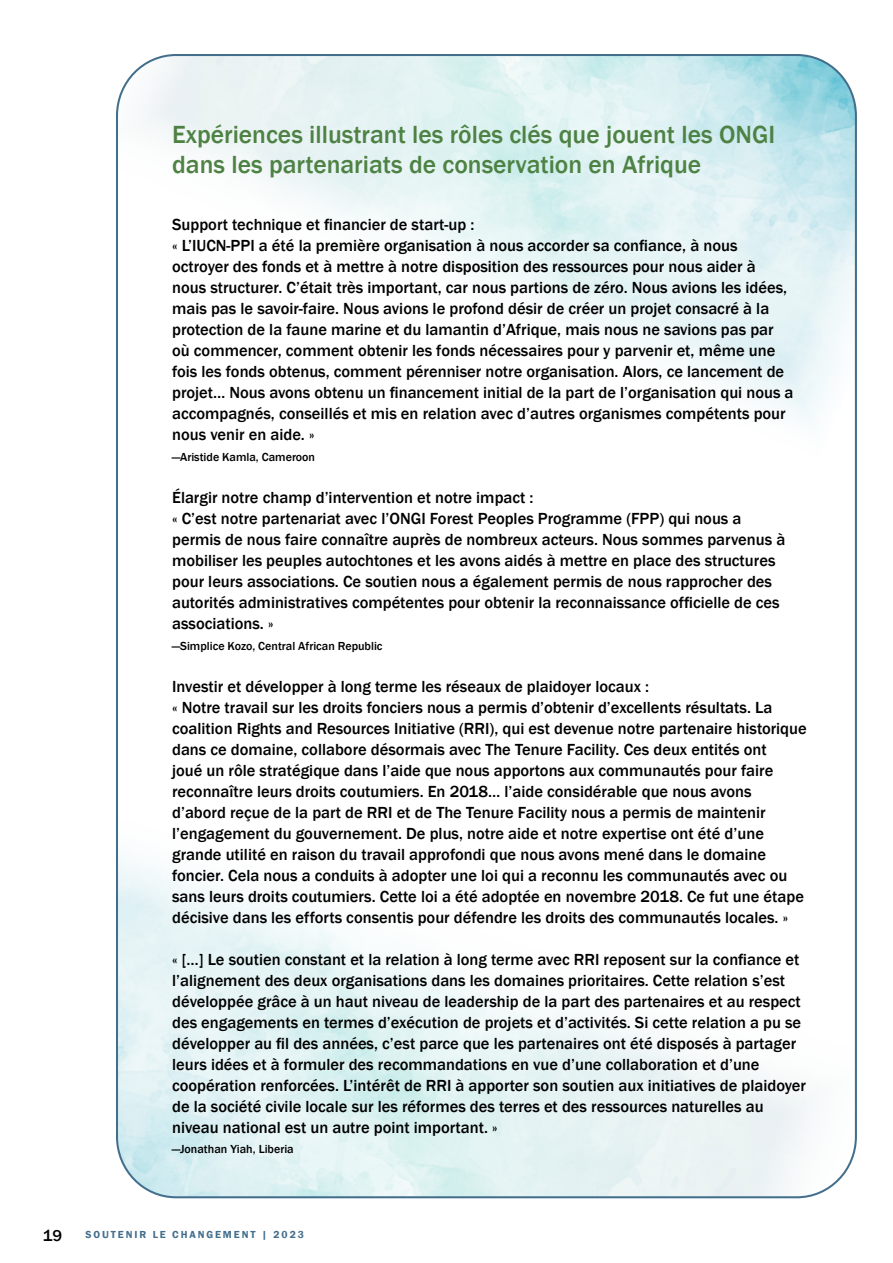
<style>
.page{position:relative;width:893px;height:1263px;background:#fff}
.page>*{position:absolute;margin:0;border:0;box-sizing:border-box;transform-origin:0 0}
.t1{font:500 25.5px/30.6px "Franklin Gothic";color:#4e8244}
.t2{font:500 16.5px/21px "Franklin Gothic";color:#000}
.t3{font:500 12px "Franklin Gothic";color:#000}
.t4{font:600 10.5px "Franklin Gothic";letter-spacing:.18em;color:#436e8c}
</style>
<div class="page">
<img style="left:119px;top:55px;width:735px;height:368px">
<img style="left:118px;top:859px;width:736px;height:338px">
<h1 class="t1" style="left:172px;top:119px;width:604px">Expériences illustrant les rôles clés que jouent les ONGI dans les partenariats de conservation en Afrique</h1>
<p class="t2" style="left:172px;top:214px;width:623px">Support technique et financier de start-up :<br>« L’IUCN-PPI a été la première organisation à nous accorder sa confiance, à nous octroyer des fonds et à mettre à notre disposition des ressources pour nous aider à nous structurer. C’était très important, car nous partions de zéro. Nous avions les idées, mais pas le savoir-faire. Nous avions le profond désir de créer un projet consacré à la protection de la faune marine et du lamantin d’Afrique, mais nous ne savions pas par où commencer, comment obtenir les fonds nécessaires pour y parvenir et, même une fois les fonds obtenus, comment pérenniser notre organisation. Alors, ce lancement de projet… Nous avons obtenu un financement initial de la part de l’organisation qui nous a accompagnés, conseillés et mis en relation avec d’autres organismes compétents pour nous venir en aide. »</p>
<p class="t3" style="left:172px;top:450px;width:144px">—Aristide Kamla, Cameroon</p>
<p class="t2" style="left:172px;top:487px;width:615px">Élargir notre champ d’intervention et notre impact :<br>« C’est notre partenariat avec l’ONGI Forest Peoples Programme (FPP) qui nous a permis de nous faire connaître auprès de nombreux acteurs. Nous sommes parvenus à mobiliser les peuples autochtones et les avons aidés à mettre en place des structures pour leurs associations. Ce soutien nous a également permis de nous rapprocher des autorités administratives compétentes pour obtenir la reconnaissance officielle de ces associations. »</p>
<p class="t3" style="left:172px;top:639px;width:212px">—Simplice Kozo, Central African Republic</p>
<p class="t2" style="left:172px;top:676px;width:636px">Investir et développer à long terme les réseaux de plaidoyer locaux :<br>« Notre travail sur les droits fonciers nous a permis d’obtenir d’excellents résultats. La coalition Rights and Resources Initiative (RRI), qui est devenue notre partenaire historique dans ce domaine, collabore désormais avec The Tenure Facility. Ces deux entités ont<br>joué un rôle stratégique dans l’aide que nous apportons aux communautés pour faire reconnaître leurs droits coutumiers. En 2018… l’aide considérable que nous avons d’abord reçue de la part de RRI et de The Tenure Facility nous a permis de maintenir l’engagement du gouvernement. De plus, notre aide et notre expertise ont été d’une grande utilité en raison du travail approfondi que nous avons mené dans le domaine foncier. Cela nous a conduits à adopter une loi qui a reconnu les communautés avec ou sans leurs droits coutumiers. Cette loi a été adoptée en novembre 2018. Ce fut une étape décisive dans les efforts consentis pour défendre les droits des communautés locales. »</p>
<p class="t2" style="left:172px;top:949px;width:635px">« […] Le soutien constant et la relation à long terme avec RRI reposent sur la confiance et l’alignement des deux organisations dans les domaines prioritaires. Cette relation s’est développée grâce à un haut niveau de leadership de la part des partenaires et au respect des engagements en termes d’exécution de projets et d’activités. Si cette relation a pu se développer au fil des années, c’est parce que les partenaires ont été disposés à partager leurs idées et à formuler des recommandations en vue d’une collaboration et d’une coopération renforcées. L’intérêt de RRI à apporter son soutien aux initiatives de plaidoyer de la société civile locale sur les réformes des terres et des ressources naturelles au niveau national est un autre point important. »</p>
<p class="t3" style="left:172px;top:1141px;width:123px">—Jonathan Yiah, Liberia</p>
<p class="t2" style="left:43px;top:1225px;width:21px">19</p>
<p class="t4" style="left:86px;top:1228px;width:220px">SOUTENIR LE CHANGEMENT | 2023</p>
</div>
